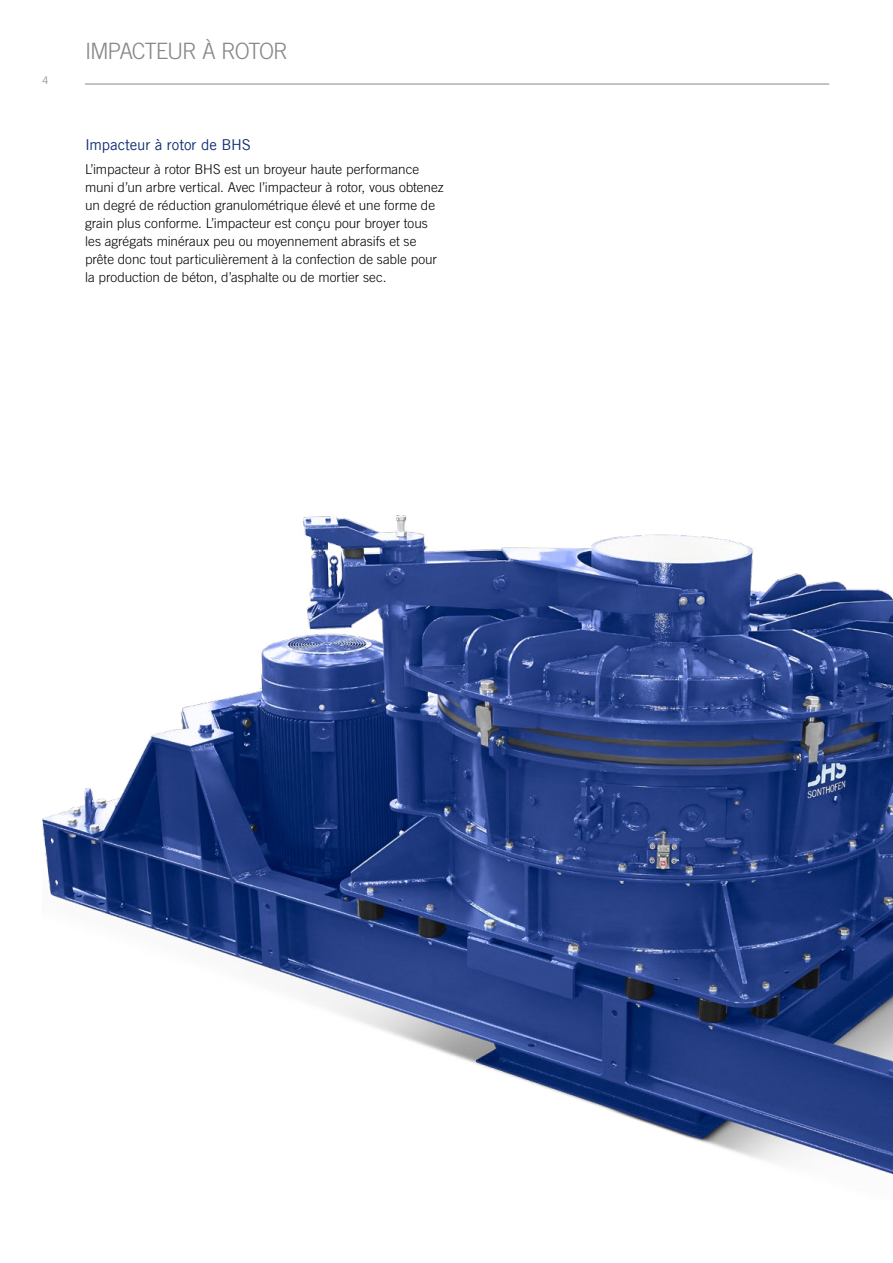
<style>
.page{position:relative;width:893px;height:1263px;background:#fff}
.page>*{position:absolute;margin:0;border:0;box-sizing:border-box;transform-origin:0 0}
.t1{font:300 22.5px "Trade Gothic LT Com";letter-spacing:-.055em;color:#878786}
.t2{font:15px "Trade Gothic LT Com";letter-spacing:-.01em;color:#122f72}
.t3{font:300 13.5px/18px "Trade Gothic LT Com";color:#000}
.t4{font:300 10.5px "Trade Gothic LT Com";color:#878786}
</style>
<div class="page">
<img style="left:43px;top:516px;width:850px;height:659px">
<hr style="left:85px;top:84px;width:744px;height:1px;background:#878786">
<p class="t4" style="left:43px;top:74px;width:7px">4</p>
<h1 class="t1" style="left:85px;top:37px;width:205px">IMPACTEUR À ROTOR</h1>
<p class="t2" style="left:85px;top:136px;width:167px">Impacteur à rotor de BHS</p>
<p class="t3" style="left:85px;top:160px;width:360px">L’impacteur à rotor BHS est un broyeur haute performance muni d’un arbre vertical. Avec l’impacteur à rotor, vous obtenez un degré de réduction granulométrique élevé et une forme de grain plus conforme. L’impacteur est conçu pour broyer tous les agrégats minéraux peu ou moyennement abrasifs et se prête donc tout particulièrement à la confection de sable pour la production de béton, d’asphalte ou de mortier sec.</p>
</div>
